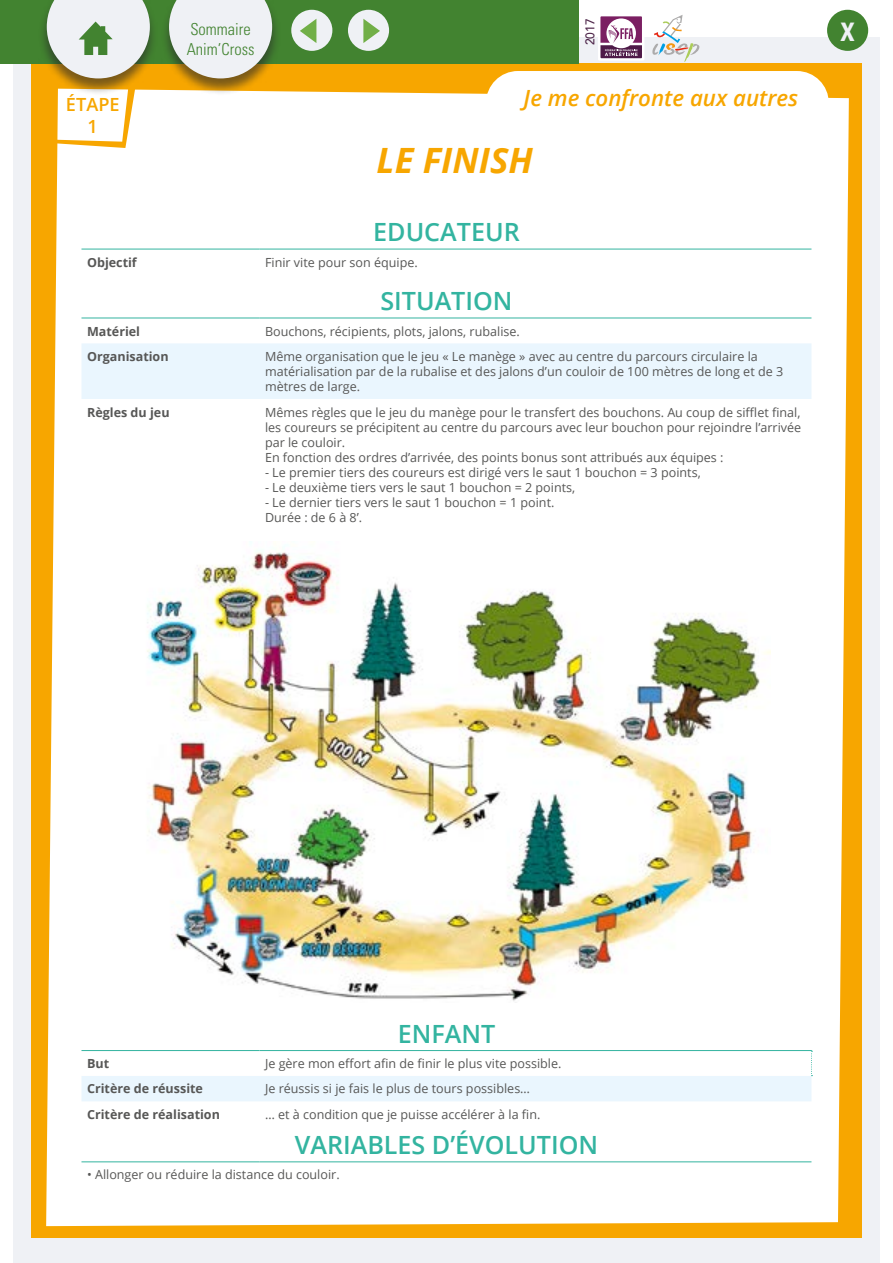
<style>
.page{position:relative;width:893px;height:1263px;background:#fff}
.page>*{position:absolute;margin:0;border:0;box-sizing:border-box;transform-origin:0 0}
.t1{font:italic 700 34.8px "Open Sans";color:#f7a600}
.t2{font:700 condensed 25.5px "Univers";color:#eff1f5}
.t3{font:600 25.05px "Open Sans";color:#33b4a0}
.t4{font:italic 600 22.35px "Open Sans";color:#f7a600}
.t5{font:600 18.15px/21.8px "Open Sans";color:#f7a600;text-align:center}
.t6{font:300 condensed 16.5px/19.8px "Univers";color:#428330}
.t7{font:12.6px/15px "Open Sans";color:#575756}
.t8{font:700 12.6px "Open Sans";color:#575756}
.t9{font:500 12.6px "Avenir";color:#4e264a;scale:.95 1}
</style>
<div class="page">
<div style="left:13px;top:38px;width:867px;height:1225px;background:#eff1f5"></div>
<div style="left:31px;top:63px;width:831px;height:1174px;background:#f7a600"></div>
<div style="left:46px;top:89px;width:803px;height:1137px;background:#fff"></div>
<div style="left:486px;top:71px;width:343px;height:72px;background:#fff"></div>
<div style="left:81px;top:343px;width:730px;height:56px;background:#eaf6fe"></div>
<hr style="left:81px;top:318px;width:178px;height:1px;background:#33b4a0">
<hr style="left:259px;top:318px;width:552px;height:1px;background:#33b4a0">
<hr style="left:81px;top:249px;width:178px;height:1px;background:#33b4a0">
<hr style="left:259px;top:249px;width:552px;height:1px;background:#33b4a0">
<img style="left:124px;top:541px;width:647px;height:461px">
<hr style="left:81px;top:1050px;width:178px;height:1px;background:#33b4a0">
<hr style="left:259px;top:1050px;width:553px;height:1px;background:#33b4a0">
<svg style="left:81px;top:1051px;width:731px;height:50px;background:#f4fafe"></svg>
<hr style="left:81px;top:1161px;width:178px;height:1px;background:#33b4a0">
<hr style="left:259px;top:1161px;width:552px;height:1px;background:#33b4a0">
<svg style="left:54px;top:96px;width:82px;height:52px"></svg>
<div style="left:0;top:0;width:578px;height:64px;background:#428330"></div>
<div style="left:161px;top:0;width:120px;height:96px;background:#282828;opacity:.6"></div>
<svg style="left:169px;top:0;width:103px;height:78px;background:#dfded3"></svg>
<div style="left:39px;top:0;width:120px;height:96px;background:#282828;opacity:.6"></div>
<svg style="left:47px;top:0;width:103px;height:78px;background:#d1d5c3"></svg>
<div style="left:291px;top:10px;width:41px;height:41px;background:#eff1f5;border-radius:50%"></div>
<svg style="left:300px;top:19px;width:16px;height:24px"></svg>
<div style="left:348px;top:10px;width:41px;height:41px;background:#eff1f5;border-radius:50%"></div>
<svg style="left:363px;top:19px;width:17px;height:24px"></svg>
<div style="left:827px;top:10px;width:41px;height:41px;background:#428330;border-radius:50%"></div>
<svg style="left:598px;top:14px;width:46px;height:47px"></svg>
<svg style="left:600px;top:16px;width:42px;height:42px"></svg>
<svg style="left:652px;top:15px;width:48px;height:47px"></svg>
<h3 class="t5" style="left:66px;top:93px;width:55px">ÉTAPE<br>1</h3>
<h3 class="t6" style="left:187px;top:20px;width:69px">Sommaire<br>Anim’Cross</h3>
<p class="t9" style="left:583px;top:45px;width:30px;rotate:-90deg">2017</p>
<h2 class="t2" style="left:841px;top:16px;width:16px">X</h2>
<h3 class="t4" style="left:524px;top:82px;width:276px">Je me confronte aux autres</h3>
<h1 class="t1" style="left:377px;top:136px;width:158px">LE FINISH</h1>
<h3 class="t3" style="left:373px;top:215px;width:148px">EDUCATEUR</h3>
<p class="t8" style="left:87px;top:253px;width:51px">Objectif</p>
<p class="t7" style="left:265px;top:254px;width:154px">Finir vite pour son équipe.</p>
<h3 class="t3" style="left:380px;top:284px;width:134px">SITUATION</h3>
<p class="t8" style="left:87px;top:322px;width:55px">Matériel</p>
<p class="t7" style="left:265px;top:323px;width:256px">Bouchons, récipients, plots, jalons, rubalise.</p>
<p class="t8" style="left:87px;top:347px;width:83px">Organisation</p>
<p class="t7" style="left:265px;top:348px;width:520px">Même organisation que le jeu « Le manège » avec au centre du parcours circulaire la matérialisation par de la rubalise et des jalons d’un couloir de 100 mètres de long et de 3 mètres de large.</p>
<p class="t8" style="left:87px;top:403px;width:84px">Règles du jeu</p>
<p class="t7" style="left:265px;top:404px;width:538px">Mêmes règles que le jeu du manège pour le transfert des bouchons. Au coup de sifflet final, les coureurs se précipitent au centre du parcours avec leur bouchon pour rejoindre l’arrivée par le couloir.<br>En fonction des ordres d’arrivée, des points bonus sont attribués aux équipes :</p>
<p class="t7" style="left:265px;top:464px;width:437px">- Le premier tiers des coureurs est dirigé vers le saut 1 bouchon = 3 points,</p>
<p class="t7" style="left:265px;top:479px;width:312px">- Le deuxième tiers vers le saut 1 bouchon = 2 points,</p>
<p class="t7" style="left:265px;top:494px;width:291px">- Le dernier tiers vers le saut 1 bouchon = 1 point.<br>Durée : de 6 à 8’.</p>
<h3 class="t3" style="left:398px;top:1016px;width:99px">ENFANT</h3>
<p class="t8" style="left:87px;top:1054px;width:24px">But</p>
<p class="t7" style="left:265px;top:1056px;width:298px">Je gère mon effort afin de finir le plus vite possible.</p>
<p class="t8" style="left:87px;top:1080px;width:117px">Critère de réussite</p>
<p class="t7" style="left:265px;top:1081px;width:267px">Je réussis si je fais le plus de tours possibles…</p>
<p class="t8" style="left:87px;top:1105px;width:134px">Critère de réalisation</p>
<p class="t7" style="left:265px;top:1106px;width:277px">… et à condition que je puisse accélérer à la fin.</p>
<h3 class="t3" style="left:295px;top:1128px;width:305px">VARIABLES D’ÉVOLUTION</h3>
<p class="t7" style="left:87px;top:1167px;width:254px">• Allonger ou réduire la distance du couloir.</p>
</div>
